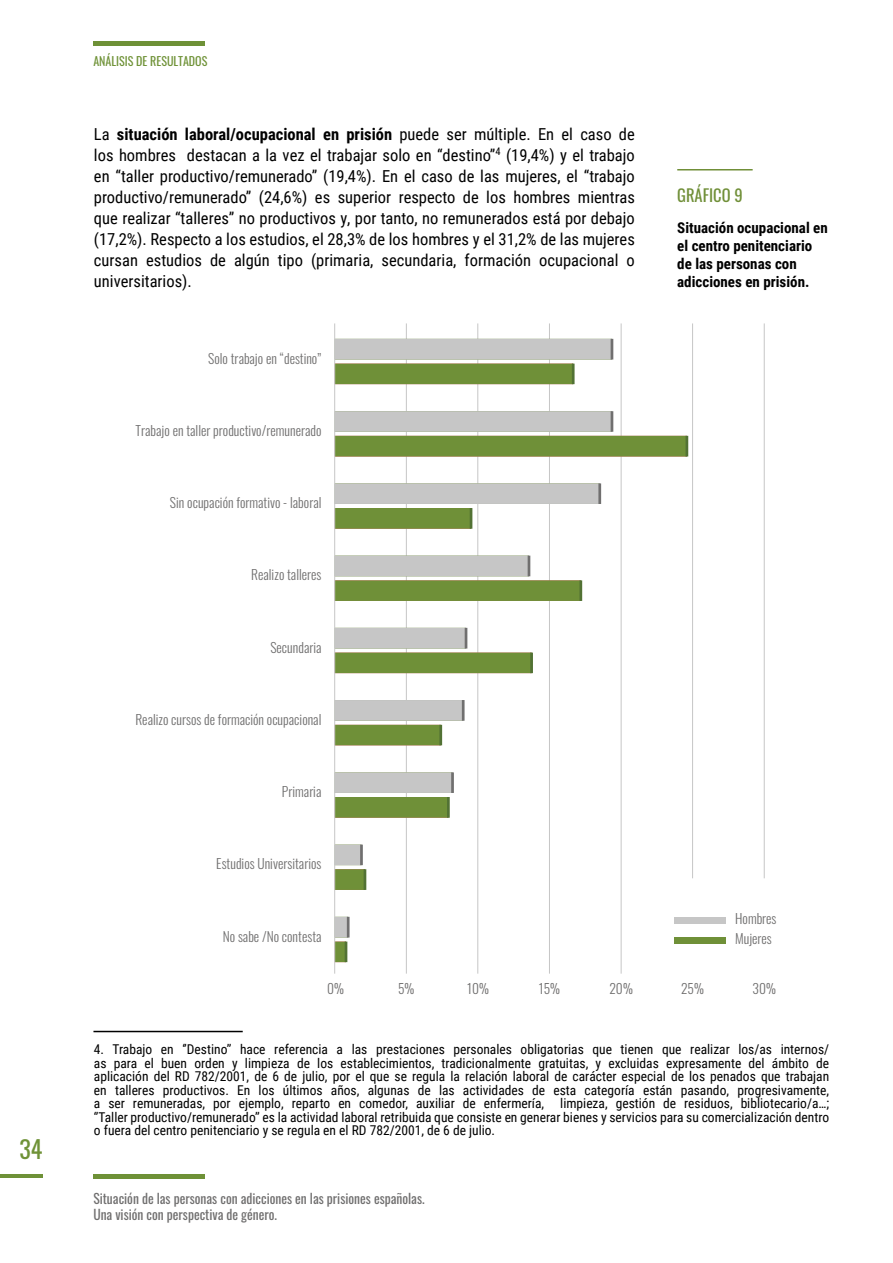
<style>
.page{position:relative;width:893px;height:1263px;background:#fff}
.page>*{position:absolute;margin:0;border:0;box-sizing:border-box;transform-origin:0 0}
.t1{font:24px "Oswald";color:#6f9237}
.t2{font:16.5px/21px "Roboto Condensed";color:#000;text-align:justify}
.TITULOS-GRAFICOS{font:16.5px "Oswald";color:#708f38}
.TITULOS-GRAFICOS-2{font:700 15px/18px "Roboto Condensed";color:#000}
.t3{font:13.5px/13.5px "Roboto Condensed";color:#000;text-align:justify}
.t4{font:300 13.5px/20px "Oswald";color:#706f6f}
.t5{font:13.5px/16.2px "Oswald";color:#706f6f}
.t6{font:12px "Oswald";color:#6f9237}
.s1{font-weight:700}
</style>
<div class="page">
<hr style="left:0;top:1174px;width:43px;height:4px;background:#6e9137">
<hr style="left:93px;top:1174px;width:112px;height:4px;background:#6e9137">
<hr style="left:93px;top:42px;width:112px;height:4px;background:#6e9137">
<hr style="left:677px;top:169px;width:76px;height:1px;background:#708f38">
<div style="left:675px;top:917px;width:51px;height:7px;background:#c6c6c6"></div>
<div style="left:675px;top:937px;width:51px;height:7px;background:#6f9038"></div>
<hr style="left:764px;top:323px;width:1px;height:555px;background:#c6c6c6">
<hr style="left:692px;top:323px;width:1px;height:555px;background:#c6c6c6">
<hr style="left:621px;top:323px;width:1px;height:651px;background:#c6c6c6">
<hr style="left:549px;top:323px;width:1px;height:651px;background:#c6c6c6">
<hr style="left:478px;top:323px;width:1px;height:651px;background:#c6c6c6">
<hr style="left:406px;top:323px;width:1px;height:651px;background:#c6c6c6">
<svg style="left:335px;top:339px;width:276px;height:25px;background:#cccbc9"></svg>
<svg style="left:335px;top:364px;width:352px;height:598px"></svg>
<hr style="left:334px;top:323px;width:1px;height:651px;background:#c6c6c6">
<hr style="left:611px;top:339px;width:2px;height:21px;background:#706f6f">
<hr style="left:611px;top:411px;width:2px;height:21px;background:#706f6f">
<hr style="left:598px;top:483px;width:3px;height:21px;background:#706f6f">
<hr style="left:528px;top:556px;width:2px;height:20px;background:#706f6f">
<hr style="left:465px;top:628px;width:2px;height:20px;background:#706f6f">
<hr style="left:462px;top:700px;width:3px;height:21px;background:#706f6f">
<hr style="left:451px;top:772px;width:3px;height:21px;background:#706f6f">
<hr style="left:360px;top:844px;width:3px;height:21px;background:#706f6f">
<hr style="left:347px;top:917px;width:3px;height:20px;background:#706f6f">
<hr style="left:345px;top:941px;width:2px;height:21px;background:#527234">
<hr style="left:364px;top:869px;width:2px;height:21px;background:#527234">
<hr style="left:447px;top:797px;width:3px;height:21px;background:#527234">
<hr style="left:439px;top:725px;width:3px;height:20px;background:#527234">
<hr style="left:530px;top:653px;width:3px;height:20px;background:#527234">
<hr style="left:579px;top:580px;width:3px;height:21px;background:#527234">
<hr style="left:470px;top:508px;width:2px;height:21px;background:#527234">
<hr style="left:686px;top:436px;width:2px;height:20px;background:#527234">
<hr style="left:572px;top:364px;width:3px;height:20px;background:#527234">
<hr style="left:93px;top:1031px;width:150px;height:1px;background:#000">
<h1 class="t1" style="left:19px;top:1128px;width:25px">34</h1>
<p class="t6" style="left:93px;top:50px;width:116px">ANÁLISIS DE RESULTADOS</p>
<p class="t2" style="left:94px;top:123px;width:542px">La <span class="s1">situación laboral/ocupacional en prisión</span> puede ser múltiple. En el caso de los hombres destacan a la vez el trabajar solo en “destino”<sup>4</sup> (19,4%) y el trabajo en “taller productivo/remunerado” (19,4%). En el caso de las mujeres, el “trabajo productivo/remunerado” (24,6%) es superior respecto de los hombres mientras que realizar “talleres” no productivos y, por tanto, no remunerados está por debajo (17,2%). Respecto a los estudios, el 28,3% de los hombres y el 31,2% de las mujeres cursan estudios de algún tipo (primaria, secundaria, formación ocupacional o universitarios).</p>
<p class="t4" style="left:208px;top:347px;width:115px">Solo trabajo en “destino”</p>
<p class="t4" style="left:136px;top:419px;width:187px">Trabajo en taller productivo/remunerado</p>
<p class="t4" style="left:170px;top:491px;width:153px">Sin ocupación formativo - laboral</p>
<p class="t4" style="left:251px;top:564px;width:72px">Realizo talleres</p>
<p class="t4" style="left:270px;top:636px;width:53px">Secundaria</p>
<p class="t4" style="left:135px;top:708px;width:188px">Realizo cursos de formación ocupacional</p>
<p class="t4" style="left:282px;top:780px;width:41px">Primaria</p>
<p class="t4" style="left:216px;top:853px;width:107px">Estudios Universitarios</p>
<p class="t4" style="left:223px;top:925px;width:100px">No sabe /No contesta</p>
<p class="TITULOS-GRAFICOS" style="left:677px;top:181px;width:67px">GRÁFICO 9</p>
<p class="TITULOS-GRAFICOS-2" style="left:677px;top:218px;width:152px">Situación ocupacional en el centro penitenciario de las personas con adicciones en prisión.</p>
<p class="t4" style="left:735px;top:907px;width:43px">Hombres<br>Mujeres</p>
<p class="t4" style="left:327px;top:977px;width:18px">0%</p>
<p class="t4" style="left:398px;top:977px;width:18px">5%</p>
<p class="t4" style="left:467px;top:977px;width:23px">10%</p>
<p class="t4" style="left:539px;top:977px;width:23px">15%</p>
<p class="t4" style="left:609px;top:977px;width:25px">20%</p>
<p class="t4" style="left:681px;top:977px;width:24px">25%</p>
<p class="t4" style="left:752px;top:977px;width:25px">30%</p>
<p class="t3" style="left:94px;top:1042px;width:737px">4. Trabajo en ‘’Destino’’ hace referencia a las prestaciones personales obligatorias que tienen que realizar los/as internos/ as para el buen orden y limpieza de los establecimientos, tradicionalmente gratuitas, y excluidas expresamente del ámbito de aplicación del RD 782/2001, de 6 de julio, por el que se regula la relación laboral de carácter especial de los penados que trabajan en talleres productivos. En los últimos años, algunas de las actividades de esta categoría están pasando, progresivamente, a ser remuneradas, por ejemplo, reparto en comedor, auxiliar de enfermería, limpieza, gestión de residuos, bibliotecario/a…; ‘’Taller productivo/remunerado’’ es la actividad laboral retribuida que consiste en generar bienes y servicios para su comercialización dentro o fuera del centro penitenciario y se regula en el RD 782/2001, de 6 de julio.</p>
<p class="t5" style="left:93px;top:1189px;width:333px">Situación de las personas con adicciones en las prisiones españolas.<br>Una visión con perspectiva de género.</p>
</div>
